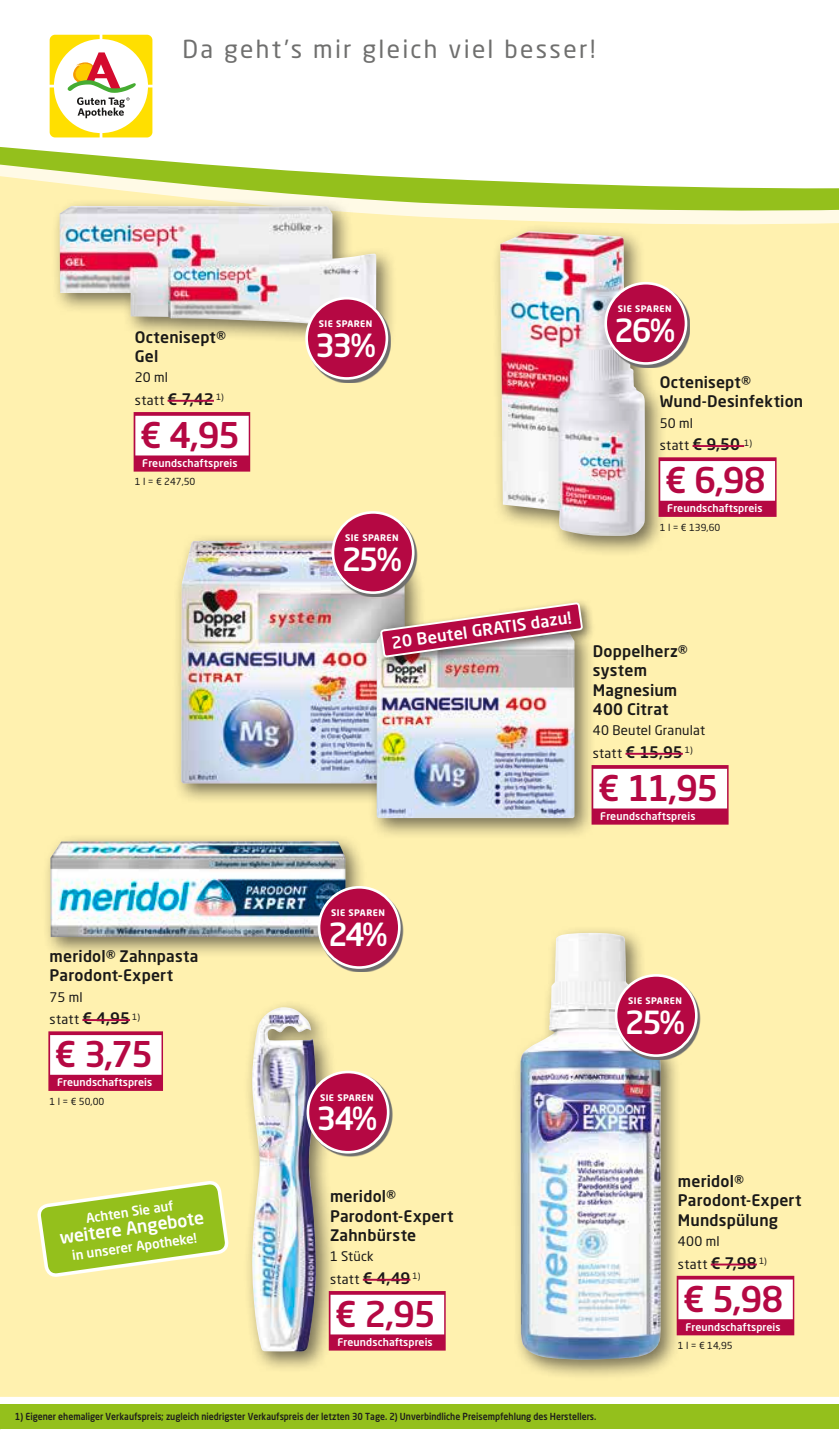
<style>
.page{position:relative;width:839px;height:1444px;background:#fff}
.page>*{position:absolute;margin:0;border:0;box-sizing:border-box;transform-origin:0 0}
._04_Angebotspreis{font:500 35px "Neo Sans Pro";letter-spacing:-.045em;color:#b50843}
.Prozente{font:500 31.5px "Neo Sans Pro";letter-spacing:-.08em;color:#fff}
.t1{font:24.5px "Neo Sans Pro";letter-spacing:.09em;color:#6f6f6e}
.t2{font:500 17.5px "Neo Sans Pro";color:#fff}
.t3{font:500 16.28px "Neo Sans Pro";color:#fff}
._01_Artikel{font:500 15.75px/19.2px "Neo Sans Pro";letter-spacing:.01em;color:#1a1918}
._03_statt_Preis{font:500 15.75px "Neo Sans Pro";color:#1a1918}
._03_statt_Preis-2{font:13.12px "Neo Sans Pro";letter-spacing:.025em;color:#1a1918}
._02_Text{font:13.12px "Neo Sans Pro";letter-spacing:.015em;color:#1a1918}
.t4{font:500 13.12px "Neo Sans Pro";color:#fff}
._07_T_Wirberaten{font:500 10.5px "Neo Sans Pro";letter-spacing:.01em;color:#fff}
.t5{font:500 9.62px "Neo Sans Pro";color:#1d1d1b;scale:.9 1}
._05_Grundpreis{font:9.62px "Neo Sans Pro";color:#1a1918}
.Sparen{font:700 8.92px "Neo Sans Pro";letter-spacing:.05em;color:#fff}
.s1{font-weight:500;font-size:15.75px}
.s2{font-weight:400;font-size:13.12px}
</style>
<div class="page">
<div style="left:0;top:1404px;width:838px;height:25px;background:#94c01c"></div>
<svg style="left:838px;top:1404px;width:1px;height:25px"></svg>
<div style="left:0;top:229px;width:838px;height:1167px;background:#fff1af"></div>
<svg style="left:0;top:74px;width:838px;height:152px"></svg>
<svg style="left:50px;top:35px;width:102px;height:102px"></svg>
<div style="left:51px;top:197px;width:346px;height:156px;background:#1a1918;opacity:.6"></div>
<img style="left:60px;top:206px;width:316px;height:126px">
<div style="left:134px;top:412px;width:116px;height:59px;background:#b50843"></div>
<div style="left:135px;top:416px;width:114px;height:39px;background:#fff"></div>
<hr style="left:168px;top:400px;width:46px;height:2px;background:#b50843">
<svg style="left:307px;top:299px;width:84px;height:83px"></svg>
<div style="left:306px;top:298px;width:81px;height:80px;background:#b50843;border-radius:50%"></div>
<div style="left:305px;top:297px;width:83px;height:83px;border:3px solid #fff;border-radius:50%"></div>
<div style="left:491px;top:223px;width:175px;height:334px;background:#1a1918;opacity:.6"></div>
<img style="left:500px;top:231px;width:145px;height:305px">
<div style="left:658px;top:457px;width:118px;height:60px;background:#b50843"></div>
<div style="left:660px;top:461px;width:114px;height:40px;background:#fff"></div>
<hr style="left:692px;top:445px;width:52px;height:2px;background:#b50843">
<svg style="left:606px;top:284px;width:83px;height:83px"></svg>
<div style="left:605px;top:283px;width:80px;height:80px;background:#b50843;border-radius:50%"></div>
<div style="left:604px;top:282px;width:83px;height:83px;border:3px solid #fff;border-radius:50%"></div>
<div style="left:172px;top:532px;width:254px;height:273px;background:#1a1918;opacity:.6"></div>
<img style="left:181px;top:541px;width:200px;height:242px">
<div style="left:591px;top:765px;width:137px;height:59px;background:#b50843"></div>
<div style="left:593px;top:769px;width:134px;height:39px;background:#fff"></div>
<hr style="left:625px;top:753px;width:57px;height:2px;background:#b50843">
<div style="left:368px;top:620px;width:227px;height:219px;background:#1a1918;opacity:.6"></div>
<img style="left:376px;top:670px;width:198px;height:148px">
<div style="left:376px;top:598px;width:219px;height:72px;background:#1a1918;opacity:.6"></div>
<svg style="left:381px;top:578px;width:201px;height:103px"></svg>
<svg style="left:334px;top:513px;width:83px;height:83px"></svg>
<div style="left:333px;top:512px;width:80px;height:80px;background:#b50843;border-radius:50%"></div>
<div style="left:331px;top:511px;width:83px;height:83px;border:3px solid #fff;border-radius:50%"></div>
<div style="left:511px;top:924px;width:170px;height:457px;background:#1a1918;opacity:.6"></div>
<img style="left:520px;top:933px;width:140px;height:426px">
<div style="left:676px;top:1275px;width:118px;height:60px;background:#b50843"></div>
<div style="left:678px;top:1279px;width:114px;height:40px;background:#fff"></div>
<hr style="left:710px;top:1263px;width:46px;height:2px;background:#b50843">
<svg style="left:617px;top:976px;width:83px;height:83px"></svg>
<div style="left:616px;top:975px;width:80px;height:80px;background:#b50843;border-radius:50%"></div>
<div style="left:614px;top:974px;width:83px;height:83px;border:3px solid #fff;border-radius:50%"></div>
<div style="left:42px;top:832px;width:325px;height:126px;background:#1a1918;opacity:.6"></div>
<img style="left:50px;top:841px;width:295px;height:96px">
<div style="left:48px;top:1031px;width:115px;height:60px;background:#b50843"></div>
<div style="left:50px;top:1035px;width:111px;height:39px;background:#fff"></div>
<hr style="left:82px;top:1019px;width:48px;height:2px;background:#b50843">
<svg style="left:320px;top:888px;width:83px;height:83px;fill:#fff1af"></svg>
<div style="left:319px;top:887px;width:80px;height:80px;background:#b50843;border-radius:50%"></div>
<div style="left:317px;top:886px;width:83px;height:83px;border:3px solid #fff;border-radius:50%"></div>
<div style="left:243px;top:999px;width:94px;height:373px;background:#1a1918;opacity:.6"></div>
<img style="left:252px;top:1007px;width:64px;height:344px">
<div style="left:329px;top:1291px;width:116px;height:59px;background:#b50843"></div>
<div style="left:330px;top:1294px;width:114px;height:40px;background:#fff"></div>
<hr style="left:363px;top:1278px;width:47px;height:2px;background:#b50843">
<svg style="left:309px;top:1073px;width:83px;height:83px"></svg>
<div style="left:308px;top:1072px;width:80px;height:80px;background:#b50843;border-radius:50%"></div>
<div style="left:306px;top:1070px;width:83px;height:83px;border:3px solid #fff;border-radius:50%"></div>
<svg style="left:38px;top:1141px;width:190px;height:175px"></svg>
<p class="t1" style="left:182px;top:34px;width:414px">Da geht’s mir gleich viel besser!</p>
<p class="_01_Artikel" style="left:135px;top:327px;width:93px">Octenisept®<br>Gel</p>
<p class="_02_Text" style="left:135px;top:369px;width:35px">20 ml</p>
<p class="_03_statt_Preis-2" style="left:135px;top:392px;width:90px">statt <span class="s1">€ 7,42</span> <sup>1)</sup></p>
<p class="_04_Angebotspreis" style="left:140px;top:413px;width:102px">€ 4,95</p>
<p class="_07_T_Wirberaten" style="left:142px;top:456px;width:97px">Freundschaftspreis</p>
<p class="_05_Grundpreis" style="left:135px;top:476px;width:62px">1 l = € 247,50</p>
<p class="Sparen" style="left:318px;top:318px;width:55px">SIE SPAREN</p>
<p class="Prozente" style="left:315px;top:325px;width:62px">33%</p>
<p class="Sparen" style="left:345px;top:532px;width:55px">SIE SPAREN</p>
<p class="Prozente" style="left:341px;top:539px;width:62px">25%</p>
<p class="Sparen" style="left:617px;top:303px;width:55px">SIE SPAREN</p>
<p class="Prozente" style="left:614px;top:310px;width:63px">26%</p>
<p class="_01_Artikel" style="left:659px;top:372px;width:145px">Octenisept®<br>Wund-Desinfektion</p>
<p class="_02_Text" style="left:659px;top:415px;width:35px">50 ml</p>
<p class="_03_statt_Preis-2" style="left:659px;top:437px;width:94px">statt <span class="s1">€ 9,50</span> <sup>1)</sup></p>
<p class="_04_Angebotspreis" style="left:664px;top:458px;width:103px">€ 6,98</p>
<p class="_07_T_Wirberaten" style="left:667px;top:501px;width:97px">Freundschaftspreis</p>
<p class="_05_Grundpreis" style="left:659px;top:521px;width:62px">1 l = € 139,60</p>
<p class="_01_Artikel" style="left:50px;top:946px;width:150px">meridol® Zahnpasta<br>Parodont-Expert</p>
<p class="_02_Text" style="left:50px;top:988px;width:34px">75 ml</p>
<p class="_03_statt_Preis-2" style="left:50px;top:1011px;width:92px">statt <span class="s1">€ 4,95</span> <sup>1)</sup></p>
<p class="_04_Angebotspreis" style="left:55px;top:1032px;width:100px">€ 3,75</p>
<p class="_07_T_Wirberaten" style="left:57px;top:1075px;width:97px">Freundschaftspreis</p>
<p class="_05_Grundpreis" style="left:50px;top:1095px;width:56px">1 l = € 50,00</p>
<p class="t4" style="left:85px;top:1209px;width:89px;rotate:-8deg">Achten Sie auf</p>
<p class="t2" style="left:58px;top:1226px;width:147px;rotate:-8deg">weitere Angebote</p>
<p class="t4" style="left:71px;top:1247px;width:127px;rotate:-8deg">in unserer Apotheke!</p>
<p class="t3" style="left:390px;top:632px;width:183px;rotate:-8deg">20 Beutel GRATIS dazu!</p>
<p class="_01_Artikel" style="left:592px;top:641px;width:96px">Doppelherz® system</p>
<p class="_01_Artikel" style="left:592px;top:680px;width:86px">Magnesium<br>400 Citrat</p>
<p class="_02_Text" style="left:592px;top:722px;width:114px">40 Beutel Granulat</p>
<p class="_03_statt_Preis" style="left:592px;top:742px;width:101px"><span class="s2">statt</span> € 15,95 <sup>1)</sup></p>
<p class="_04_Angebotspreis" style="left:597px;top:766px;width:122px">€ 11,95</p>
<p class="_07_T_Wirberaten" style="left:600px;top:809px;width:97px">Freundschaftspreis</p>
<p class="Sparen" style="left:331px;top:907px;width:55px">SIE SPAREN</p>
<p class="Prozente" style="left:328px;top:914px;width:61px">24%</p>
<p class="Sparen" style="left:320px;top:1091px;width:55px">SIE SPAREN</p>
<p class="Prozente" style="left:316px;top:1099px;width:62px">34%</p>
<p class="_01_Artikel" style="left:330px;top:1186px;width:67px">meridol®</p>
<p class="_01_Artikel" style="left:330px;top:1206px;width:125px">Parodont-Expert<br>Zahnbürste</p>
<p class="_02_Text" style="left:330px;top:1248px;width:45px">1 Stück</p>
<p class="_03_statt_Preis-2" style="left:330px;top:1271px;width:92px">statt <span class="s1">€ 4,49</span> <sup>1)</sup></p>
<p class="_04_Angebotspreis" style="left:335px;top:1292px;width:102px">€ 2,95</p>
<p class="_07_T_Wirberaten" style="left:337px;top:1335px;width:97px">Freundschaftspreis</p>
<p class="Sparen" style="left:628px;top:995px;width:55px">SIE SPAREN</p>
<p class="Prozente" style="left:624px;top:1002px;width:62px">25%</p>
<p class="_01_Artikel" style="left:677px;top:1171px;width:125px">meridol®<br>Parodont-Expert<br>Mundspülung</p>
<p class="_02_Text" style="left:677px;top:1233px;width:43px">400 ml</p>
<p class="_03_statt_Preis-2" style="left:677px;top:1256px;width:90px">statt <span class="s1">€ 7,98</span> <sup>1)</sup></p>
<p class="_04_Angebotspreis" style="left:682px;top:1276px;width:102px">€ 5,98</p>
<p class="_07_T_Wirberaten" style="left:685px;top:1320px;width:97px">Freundschaftspreis</p>
<p class="_05_Grundpreis" style="left:677px;top:1339px;width:56px">1 l = € 14,95</p>
<p class="t5" style="left:15px;top:1410px;width:647px">1) Eigener ehemaliger Verkaufspreis; zugleich niedrigster Verkaufspreis der letzten 30 Tage. 2) Unverbindliche Preisempfehlung des Herstellers.</p>
</div>
